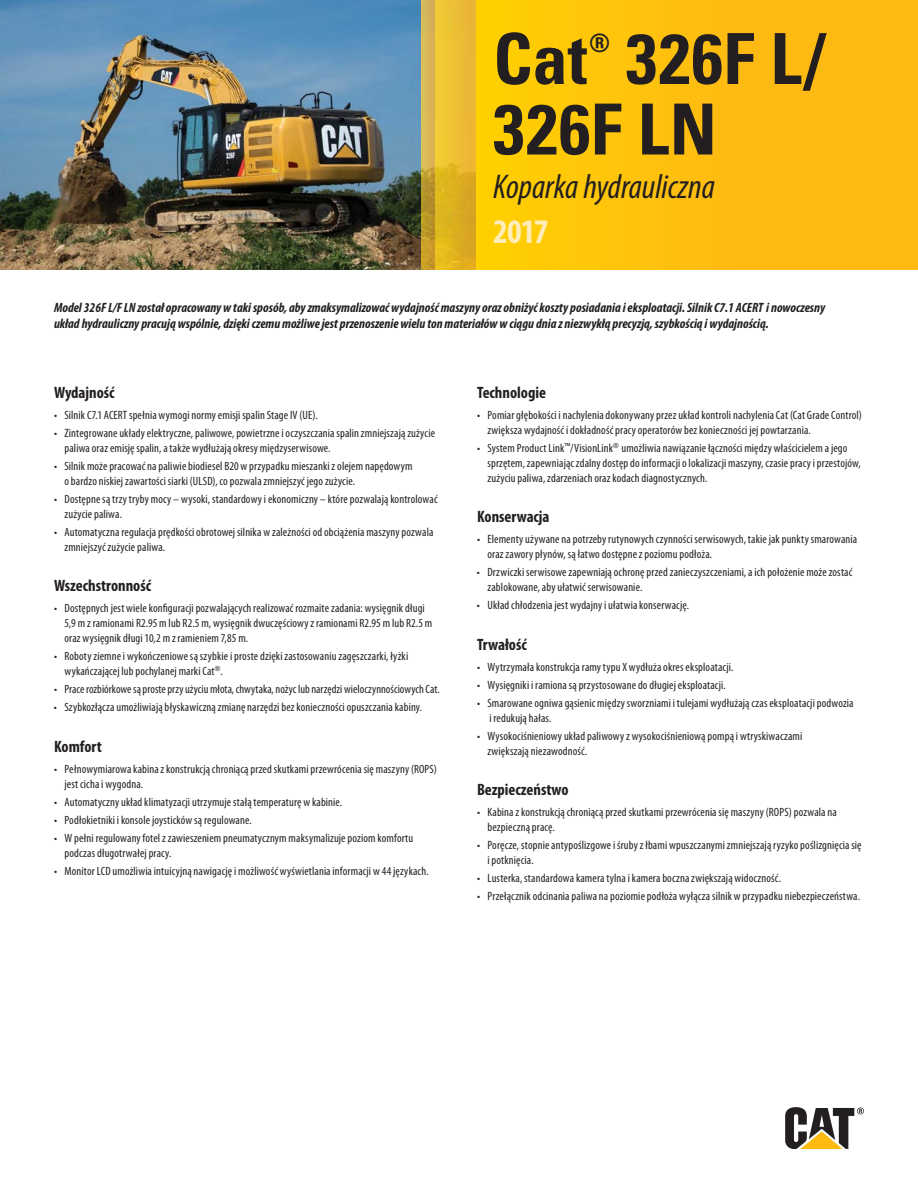
<style>
.page{position:relative;width:918px;height:1188px;background:#fff}
.page>*{position:absolute;margin:0;border:0;box-sizing:border-box;transform-origin:0 0}
.t1{font:700 condensed 70.5px/70.5px "Univers LT Std";letter-spacing:.01em;color:#231f20}
.t2{font:italic condensed 34.5px/45px "Myriad Pro";color:#231f20}
.t3{font:700 condensed 25.35px "Univers LT Std";color:#231f20}
.t4{font:700 condensed 16.5px "Myriad Pro";color:#231f20}
.t5{font:italic 700 condensed 13.5px/16.5px "Myriad Pro";color:#231f20}
.t6{font:condensed 12px/15px "Myriad Pro";letter-spacing:.01em;color:#231f20}
.s1{font-weight:700;font-style:normal;color:#ffedbc}
.s2{font-weight:700;font-style:normal;color:#ffecbb}
</style>
<div class="page">
<img style="left:0;top:0;width:435px;height:270px">
<svg style="left:475px;top:0;width:443px;height:270px;background:#fdc00d"></svg>
<svg style="left:435px;top:0;width:40px;height:270px;background:#e8ba2c"></svg>
<div style="left:494px;top:220px;width:53px;height:23px;background:#ffcd03"></div>
<svg style="left:785px;top:1107px;width:79px;height:42px"></svg>
<p class="t1" style="left:493px;top:28px;width:96px">Cat</p>
<p class="t3" style="left:589px;top:30px;width:23px">®</p>
<p class="t1" style="left:493px;top:28px;width:333px;text-indent:133px">326F L/<br>326F LN</p>
<p class="t2" style="left:493px;top:167px;width:223px">Koparka hydrauliczna<br><span class="s1">20</span><span class="s2">17</span></p>
<h5 class="t5" style="left:54px;top:300px;width:773px">Model 326F L/F LN został opracowany w taki sposób, aby zmaksymalizować wydajność maszyny oraz obniżyć koszty posiadania i eksploatacji. Silnik C7.1 ACERT i nowoczesny układ hydrauliczny pracują wspólnie, dzięki czemu możliwe jest przenoszenie wielu ton materiałów w ciągu dnia z niezwykłą precyzją, szybkością i wydajnością.</h5>
<p class="t4" style="left:54px;top:386px;width:62px">Wydajność</p>
<p class="t6" style="left:54px;top:409px;width:265px">• Silnik C7.1 ACERT spełnia wymogi normy emisji spalin Stage IV (UE).</p>
<p class="t6" style="left:64px;top:427px;width:372px;text-indent:-10px">• Zintegrowane układy elektryczne, paliwowe, powietrzne i oczyszczania spalin zmniejszają zużycie paliwa oraz emisję spalin, a tak że wydłużają okresy międzyserwisowe.</p>
<p class="t6" style="left:54px;top:460px;width:360px">• Silnik może pracować na paliwie biodiesel B20 w przypadku mieszanki z olejem napędowym</p>
<p class="t6" style="left:64px;top:475px;width:292px">o bardzo niskiej zawartości siarki (ULSD), co pozwala zmniejszyć jego zużycie.</p>
<p class="t6" style="left:64px;top:493px;width:375px;text-indent:-10px">• Dostępne są trzy tr yby mocy – w ysoki, standardow y i ekonomiczny – które pozwalają kontrolować zużycie paliwa.</p>
<p class="t6" style="left:64px;top:526px;width:370px;text-indent:-10px">• Automatyczna regulacja prędkości obrotowej silnika w zależności od obciążenia maszyny pozwala zmniejszyć zużycie paliwa.</p>
<h4 class="t4" style="left:54px;top:580px;width:99px">Wszechstronność</h4>
<p class="t6" style="left:64px;top:602px;width:369px;text-indent:-10px">• Dostępnych jest wiele konfiguracji pozwalających realizować rozmaite zadania: wysięgnik długi<br>5,9 m z ramionami R2.95 m lub R2.5 m, wysięgnik dwuczęściowy z ramionami R2.95 m lub R2.5 m oraz wysięgnik długi 10,2 m z ramieniem 7,85 m.</p>
<p class="t6" style="left:64px;top:650px;width:345px;text-indent:-10px">• Robot y ziemne i wykończeniowe są szybkie i proste dzięki zastosowaniu zagęszczarki, ł yżki wykańczającej lub pochylanej marki Cat<sup>®</sup> .</p>
<p class="t6" style="left:54px;top:683px;width:387px">• Prace rozbiórkowe są proste przy użyciu młota, chwytaka, nożyc lub narzędzi wieloc zynnościowych Cat.</p>
<p class="t6" style="left:54px;top:701px;width:370px">• Szybkozłącza umożliwiają bł yskawiczną zmianę narzędzi bez konieczności opuszczania kabiny.</p>
<h4 class="t4" style="left:54px;top:740px;width:49px">Komfort</h4>
<p class="t6" style="left:64px;top:763px;width:374px;text-indent:-10px">• Pełnowymiarowa kabina z konstrukcją chroniącą przed skutkami przewrócenia się maszyny (ROPS) jest cicha i wygodna.</p>
<p class="t6" style="left:54px;top:796px;width:290px">• Automatyczny układ klimatyzacji utrzymuje stałą temperaturę w kabinie.</p>
<p class="t6" style="left:54px;top:814px;width:199px">• Podłokietniki i konsole joysticków są regulowane.</p>
<p class="t6" style="left:64px;top:832px;width:350px;text-indent:-10px">• W pe łni regulowany fotel z zawieszeniem pneumatycznym maksymalizuje poziom komfortu podczas długotr wałej pracy.</p>
<p class="t6" style="left:54px;top:865px;width:376px">• Monitor LCD umożliwia intuicyjną nawigację i możliwość w yświetlania informacji w 44 językach.</p>
<h4 class="t4" style="left:477px;top:386px;width:70px">Technologie</h4>
<p class="t6" style="left:488px;top:409px;width:376px;text-indent:-10px">• Pomiar głębokości i nachylenia dokonywany przez układ kontroli nachylenia Cat (Cat Grade Control) zwiększa wydajność i dokładność pracy operatorów bez konieczności jej powtarzania.</p>
<p class="t6" style="left:487px;top:442px;width:375px;text-indent:-10px">• System Product Link<sup>™</sup>/ VisionLink<sup>®</sup> umożliwia nawiązanie łączności między właścicielem a jego sprzętem, zapewniając zdalny dostęp do informacji o lokalizacji maszyny, czasie pracy i przestojów, zużyciu paliwa, zdarzeniach oraz kodach diagnost ycznych.</p>
<h4 class="t4" style="left:477px;top:511px;width:74px">Konserwacja</h4>
<p class="t6" style="left:487px;top:533px;width:371px;text-indent:-10px">• Elementy używane na potrzeby rut ynowych c zynności serwisowych, takie jak punkty smarowania oraz zawory płynów, są łatwo dostępne z poziomu podłoża.</p>
<p class="t6" style="left:487px;top:566px;width:366px;text-indent:-10px">• Drzwiczki ser wisowe zapewniają ochronę przed zanieczyszczeniami, a ich położenie może zostać zablokowane, aby ułatwić ser wisowanie.</p>
<p class="t6" style="left:477px;top:599px;width:214px">• Układ chłodzenia jest w ydajny i ułatwia konser wację.</p>
<h4 class="t4" style="left:477px;top:638px;width:51px">Trwałość</h4>
<p class="t6" style="left:477px;top:661px;width:258px">• Wytrzymała konstrukcja ramy typu X wydłuża okres eksploatacji.</p>
<p class="t6" style="left:477px;top:679px;width:250px">• Wysięgniki i ramiona są przystosowane do długiej eksploatacji.</p>
<p class="t6" style="left:489px;top:697px;width:366px;text-indent:-12px">• Smarowane ogniwa gąsienic między sworzniami i tulejami w ydłużają czas eksploatacji podwozia i redukują hałas.</p>
<p class="t6" style="left:488px;top:730px;width:316px;text-indent:-10px">• Wysokociśnieniowy układ paliwowy z wysokociśnieniową pompą i wtryskiwaczami zwiększają niezawodność.</p>
<h4 class="t4" style="left:477px;top:784px;width:93px">Bezpieczeństwo</h4>
<p class="t6" style="left:488px;top:806px;width:351px;text-indent:-10px">• Kabina z konstrukcją chroniącą przed skutkami przewrócenia się maszyny (ROPS) pozwala na bezpieczną pracę.</p>
<p class="t6" style="left:488px;top:839px;width:376px;text-indent:-10px">• Poręcze, stopnie antypoślizgowe i śruby z łbami wpuszczanymi zmniejszają ryzyko poślizgnięcia się i potknięcia.</p>
<p class="t6" style="left:477px;top:872px;width:306px">• Lusterka, standardowa kamera tylna i kamera boczna zwiększają widoczność.</p>
<p class="t6" style="left:477px;top:890px;width:385px">• Prze łącznik odcinania paliwa na poziomie podłoża wyłącza silnik w przypadku niebezpieczeństwa.</p>
</div>
